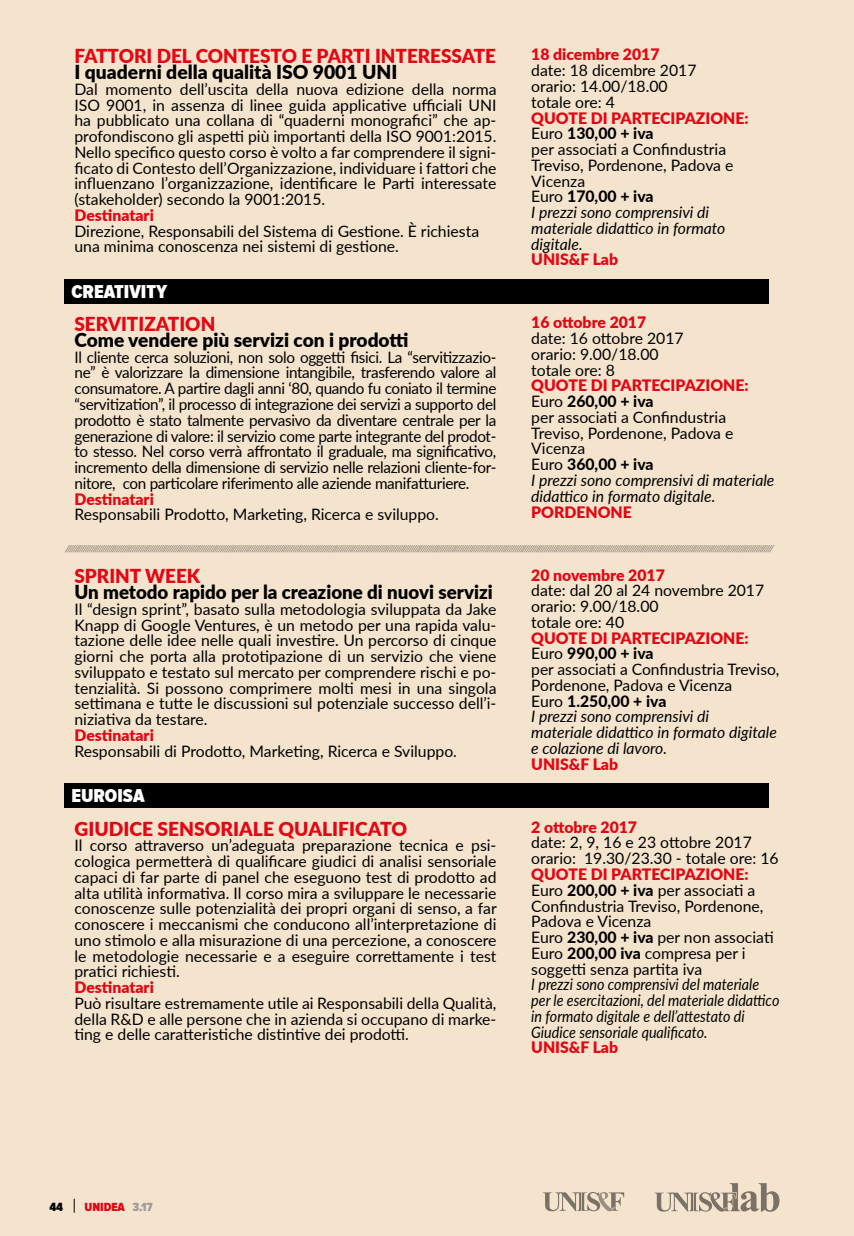
<style>
.page{position:relative;width:854px;height:1236px;background:#fff}
.page>*{position:absolute;margin:0;border:0;box-sizing:border-box;transform-origin:0 0}
.t1{font:900 19.25px "Lato";color:#000}
.t2{font:900 19.25px "Lato";color:#e30613}
.t3{font:900 19.25px "Proxima Nova A Cond";color:#fff}
.t4{font:15.75px/15.8px "Lato";color:#000}
.t5{font:italic 15.75px/15.8px "Lato";color:#000}
.t6{font:italic 15.75px/15.8px "Lato";color:#000;scale:.91 1}
.t7{font:900 15.75px "Lato";color:#e30613}
.t8{font:900 12.25px "Proxima Nova Cond";color:#e30613}
.t9{font:900 12.25px "Proxima Nova A Cond";color:#000}
.t10{font:100 9.62px "Lato";color:#000;scale:1.46 1}
.s1{font-weight:900;color:#e30613}
.s2{font-weight:800}
.s3{font-style:italic}
.s4{font-weight:900;font-style:normal;color:#e30613}
.s5{font-style:normal}
.s6{font-weight:800;font-style:normal}
.s7{color:#9d9d9c}
</style>
<div class="page">
<div style="left:0;top:0;width:853px;height:1235px;background:#f4e4ce"></div>
<svg style="left:74px;top:1198px;width:1px;height:14px"></svg>
<div style="left:64px;top:782px;width:704px;height:25px;background:#000"></div>
<div style="left:64px;top:279px;width:704px;height:25px;background:#000"></div>
<svg style="left:542px;top:1192px;width:82px;height:19px"></svg>
<svg style="left:654px;top:1183px;width:125px;height:28px"></svg>
<p class="t2" style="left:74px;top:42px;width:423px">FATTORI DEL CONTESTO E PARTI INTERESSATE</p>
<p class="t1" style="left:74px;top:57px;width:324px">I quaderni della qualità ISO 9001 UNI</p>
<p class="t4" style="left:74px;top:80px;width:423px;text-align:justify">Dal momento dell’uscita della nuova edizione della norma ISO 9001, in assenza di linee guida applicative ufficiali UNI ha pubblicato una collana di “quaderni monografici” che ap&shy;profondiscono gli aspetti più importanti della ISO 9001:2015.<br>Nello specifico questo corso è volto a far comprendere il signi&shy;ficato di Contesto dell’Organizzazione, individuare i fattori che influenzano l’organizzazione, identificare le Parti interessate (stakeholder) secondo la 9001:2015.</p>
<p class="t7" style="left:74px;top:203px;width:81px">Destinatari</p>
<p class="t4" style="left:74px;top:222px;width:406px">Direzione, Responsabili del Sistema di Gestione. È richiesta una minima conoscenza nei sistemi di gestione.</p>
<p class="t3" style="left:71px;top:281px;width:97px">CREATIVITY</p>
<p class="t2" style="left:74px;top:309px;width:142px">SERVITIZATION</p>
<p class="t1" style="left:74px;top:325px;width:335px">Come vendere più servizi con i prodotti</p>
<p class="t4" style="left:74px;top:348px;width:423px;text-align:justify">Il cliente cerca soluzioni, non solo oggetti fisici. La “servitizzazio&shy;ne” è valorizzare la dimensione intangibile, trasferendo valore al consumatore. A partire dagli anni ‘80, quando fu coniato il termine “servitization”, il processo di integrazione dei servizi a supporto del prodotto è stato talmente pervasivo da diventare centrale per la generazione di valore: il servizio come parte integrante del prodot&shy;to stesso. Nel corso verrà affrontato il graduale, ma significativo, incremento della dimensione di servizio nelle relazioni cliente-for&shy;nitore, con particolare riferimento alle aziende manifatturiere.</p>
<p class="t7" style="left:74px;top:487px;width:81px">Destinatari</p>
<p class="t4" style="left:74px;top:506px;width:366px">Responsabili Prodotto, Marketing, Ricerca e sviluppo.</p>
<p class="t7" style="left:531px;top:43px;width:130px">18 dicembre 2017</p>
<p class="t4" style="left:531px;top:62px;width:167px">date: 18 dicembre 2017 orario: 14.00/18.00 totale ore: 4</p>
<p class="t4" style="left:531px;top:109px;width:219px"><span class="s1">QUOTE DI PARTECIPAZIONE:<br></span>Euro <span class="s2">130,00 + iva<br></span>per associati a Confindustria<br>Treviso, Pordenone, Padova e<br>Vicenza<br>Euro <span class="s2">170,00 + iva<br></span><span class="s3">I prezzi sono comprensivi di materiale didattico in formato digitale.</span></p>
<p class="t7" style="left:531px;top:248px;width:88px">UNIS&amp;F Lab</p>
<p class="t7" style="left:531px;top:311px;width:116px">16 ottobre 2017</p>
<p class="t4" style="left:531px;top:330px;width:154px">date: 16 ottobre 2017 orario: 9.00/18.00 totale ore: 8</p>
<p class="t4" style="left:531px;top:377px;width:244px"><span class="s1">QUOTE DI PARTECIPAZIONE:<br></span>Euro <span class="s2">260,00 + iva<br></span>per associati a Confindustria<br>Treviso, Pordenone, Padova e<br>Vicenza<br>Euro <span class="s2">360,00 + iva<br></span><span class="s3">I prezzi sono comprensivi di materiale didattico in formato digitale.</span></p>
<p class="t7" style="left:531px;top:500px;width:102px">PORDENONE</p>
<p class="t10" style="left:64px;top:541px;width:488px">////////////////////////////////////////////////////////////////////////////////////////////////////////////////////////////////////////////////////////////////////////////////////////////////////////////////////////////////////////////////////////////////////////////////////////////////////////////////////////////////////////////////////////////////////////</p>
<p class="t2" style="left:74px;top:561px;width:127px">SPRINT WEEK</p>
<p class="t1" style="left:74px;top:577px;width:419px">Un metodo rapido per la creazione di nuovi servizi</p>
<p class="t4" style="left:74px;top:600px;width:423px;text-align:justify">Il “design sprint”, basato sulla metodologia sviluppata da Jake Knapp di Google Ventures, è un metodo per una rapida valu&shy;tazione delle idee nelle quali investire. Un percorso di cinque giorni che porta alla prototipazione di un servizio che viene sviluppato e testato sul mercato per comprendere rischi e po&shy;tenzialità. Si possono comprimere molti mesi in una singola settimana e tutte le discussioni sul potenziale successo dell’i&shy;niziativa da testare.</p>
<p class="t7" style="left:74px;top:723px;width:81px">Destinatari</p>
<p class="t4" style="left:74px;top:742px;width:384px">Responsabili di Prodotto, Marketing, Ricerca e Sviluppo.</p>
<p class="t3" style="left:71px;top:784px;width:75px">EUROISA</p>
<p class="t2" style="left:74px;top:813px;width:334px">GIUDICE SENSORIALE QUALIFICATO</p>
<p class="t4" style="left:74px;top:836px;width:423px;text-align:justify">Il corso attraverso un’adeguata preparazione tecnica e psi&shy;cologica permetterà di qualificare giudici di analisi sensoriale capaci di far parte di panel che eseguono test di prodotto ad alta utilità informativa. Il corso mira a sviluppare le necessarie conoscenze sulle potenzialità dei propri organi di senso, a far conoscere i meccanismi che conducono all’interpretazione di uno stimolo e alla misurazione di una percezione, a conoscere le metodologie necessarie e a eseguire correttamente i test pratici richiesti.</p>
<p class="t7" style="left:74px;top:975px;width:81px">Destinatari</p>
<p class="t4" style="left:74px;top:994px;width:423px;text-align:justify">Può risultare estremamente utile ai Responsabili della Qualità, della R&amp;D e alle persone che in azienda si occupano di marke&shy;ting e delle caratteristiche distintive dei prodotti.</p>
<p class="t7" style="left:531px;top:563px;width:135px">20 novembre 2017</p>
<p class="t4" style="left:531px;top:582px;width:234px">date: dal 20 al 24 novembre 2017 orario: 9.00/18.00<br>totale ore: 40</p>
<p class="t5" style="left:531px;top:629px;width:249px"><span class="s4">QUOTE DI PARTECIPAZIONE:<br></span><span class="s5">Euro</span> <span class="s6">990,00 + iva<br></span><span class="s5">per associati a Confindustria Treviso,<br>Pordenone, Padova e Vicenza<br>Euro</span> <span class="s6">1.250,00 + iva<br></span>I prezzi sono comprensivi di<br>materiale didattico in formato digitale e colazione di lavoro.</p>
<p class="t7" style="left:531px;top:752px;width:88px">UNIS&amp;F Lab</p>
<p class="t7" style="left:531px;top:815px;width:107px">2 ottobre 2017</p>
<p class="t4" style="left:531px;top:834px;width:249px">date: 2, 9, 16 e 23 ottobre 2017 orario: 19.30/23.30 - totale ore: 16</p>
<p class="t4" style="left:531px;top:865px;width:244px"><span class="s1">QUOTE DI PARTECIPAZIONE:<br></span>Euro <span class="s2">200,00 + iva</span> per associati a<br>Confindustria Treviso, Pordenone,<br>Padova e Vicenza<br>Euro <span class="s2">230,00 + iva</span> per non associati<br>Euro <span class="s2">200,00 iva</span> compresa per i soggetti senza partita iva</p>
<p class="t6" style="left:531px;top:975px;width:274px">I prezzi sono comprensivi del materiale per le esercitazioni, del materiale didattico in formato digitale e dell’attestato di Giudice sensoriale qualificato.</p>
<p class="t7" style="left:531px;top:1035px;width:88px">UNIS&amp;F Lab</p>
<p class="t9" style="left:50px;top:1199px;width:15px">44</p>
<p class="t8" style="left:84px;top:1199px;width:70px">UNIDEA <span class="s7">3.17</span></p>
</div>
